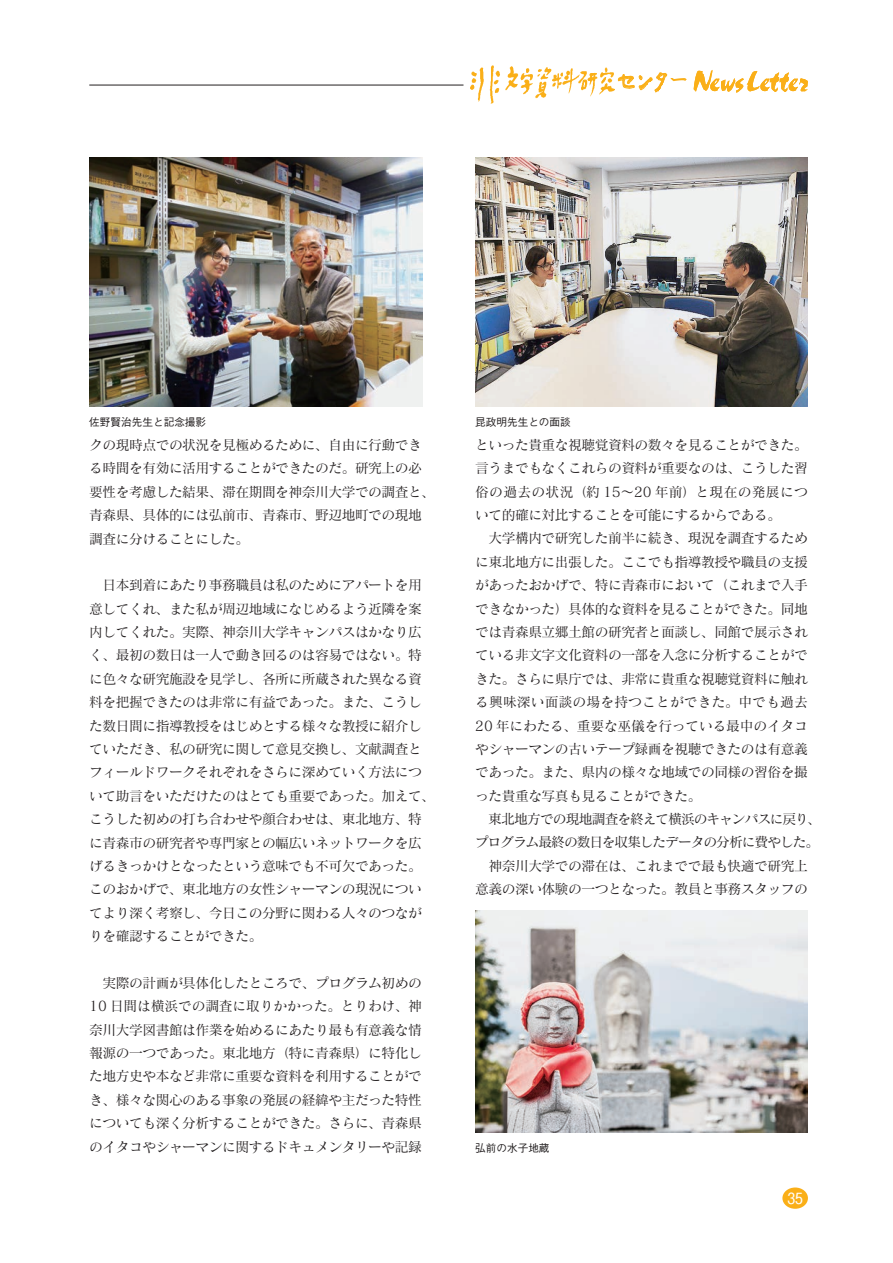
<style>
.page{position:relative;width:893px;height:1263px;background:#fff}
.page>*{position:absolute;margin:0;border:0;box-sizing:border-box;transform-origin:0 0}
.t1{font:25.5px "aoyagireisyosimo 2";color:#faaf18;scale:.9 1}
.t2{font:500 15.45px "Gothic BBB Pro";color:#fff}
.t3{font:13.8px/23.4px "Matisse Pro M";letter-spacing:-.04em;color:#231f20}
.t4{font:500 10.65px "Gothic BBB Pro";color:#231f20}
</style>
<div class="page">
<hr style="left:89px;top:85px;width:374px;height:1px;background:#231f20">
<div style="left:782px;top:1187px;width:26px;height:22px;background:#faaf18;border-radius:50%"></div>
<img style="left:471px;top:65px;width:144px;height:39px">
<svg style="left:617px;top:72px;width:70px;height:21px"></svg>
<svg style="left:694px;top:70px;width:114px;height:23px"></svg>
<img style="left:89px;top:157px;width:333px;height:250px">
<img style="left:475px;top:157px;width:333px;height:250px">
<img style="left:475px;top:911px;width:333px;height:222px">
<h1 class="t1" style="left:616px;top:68px;width:73px">センター</h1>
<p class="t4" style="left:89px;top:414px;width:118px">佐野賢治先生と記念撮影</p>
<p class="t4" style="left:475px;top:414px;width:97px">昆政明先生との面談</p>
<p class="t3" style="left:89px;top:433px;width:348px">クの現時点での状況を見極めるために、自由に行動できる時間を有効に活用することができたのだ。研究上の必要性を考慮した結果、滞在期間を神奈川大学での調査と、青森県、具体的には弘前市、青森市、野辺地町での現地調査に分けることにした。</p>
<p class="t3" style="left:89px;top:573px;width:348px">　日本到着にあたり事務職員は私のためにアパートを用意してくれ、また私が周辺地域になじめるよう近隣を案内してくれた。実際、神奈川大学キャンパスはかなり広く、最初の数日は一人で動き回るのは容易ではない。特に色々な研究施設を見学し、各所に所蔵された異なる資料を把握できたのは非常に有益であった。また、こうした数日間に指導教授をはじめとする様々な教授に紹介していただき、私の研究に関して意見交換し、文献調査とフィールドワークそれぞれをさらに深めていく方法について助言をいただけたのはとても重要であった。加えて、こうした初めの打ち合わせや顔合わせは、東北地方、特に青森市の研究者や専門家との幅広いネットワークを広げるきっかけとなったという意味でも不可欠であった。このおかげで、東北地方の女性シャーマンの現況についてより深く考察し、今日この分野に関わる人々のつながりを確認することができた。</p>
<p class="t3" style="left:89px;top:971px;width:334px;text-align:justify">　実際の計画が具体化したところで、プログラム初めの10 日間は横浜での調査に取りかかった。とりわけ、神奈川大学図書館は作業を始めるにあたり最も有意義な情報源の一つであった。東北地方（特に青森県）に特化した地方史や本など非常に重要な資料を利用することができ、様々な関心のある事象の発展の経緯や主だった特性についても深く分析することができた。さらに、青森県のイタコやシャーマンに関するドキュメンタリーや記録</p>
<p class="t3" style="left:475px;top:433px;width:348px">といった貴重な視聴覚資料の数々を見ることができた。言うまでもなくこれらの資料が重要なのは、こうした習俗の過去の状況（約 15～20 年前）と現在の発展について的確に対比することを可能にするからである。<br>　大学構内で研究した前半に続き、現況を調査するために東北地方に出張した。ここでも指導教授や職員の支援があったおかげで、特に青森市において（これまで入手できなかった）具体的な資料を見ることができた。同地では青森県立郷土館の研究者と面談し、同館で展示されている非文字文化資料の一部を入念に分析することができた。さらに県庁では、非常に貴重な視聴覚資料に触れる興味深い面談の場を持つことができた。中でも過去<br>20 年にわたる、重要な巫儀を行っている最中のイタコやシャーマンの古いテープ録画を視聴できたのは有意義であった。また、県内の様々な地域での同様の習俗を撮った貴重な写真も見ることができた。<br>　東北地方での現地調査を終えて横浜のキャンパスに戻り、プログラム最終の数日を収集したデータの分析に費やした。　神奈川大学での滞在は、これまでで最も快適で研究上意義の深い体験の一つとなった。教員と事務スタッフの</p>
<p class="t4" style="left:475px;top:1140px;width:76px">弘前の水子地蔵</p>
<p class="t2" style="left:787px;top:1186px;width:17px">35</p>
</div>
